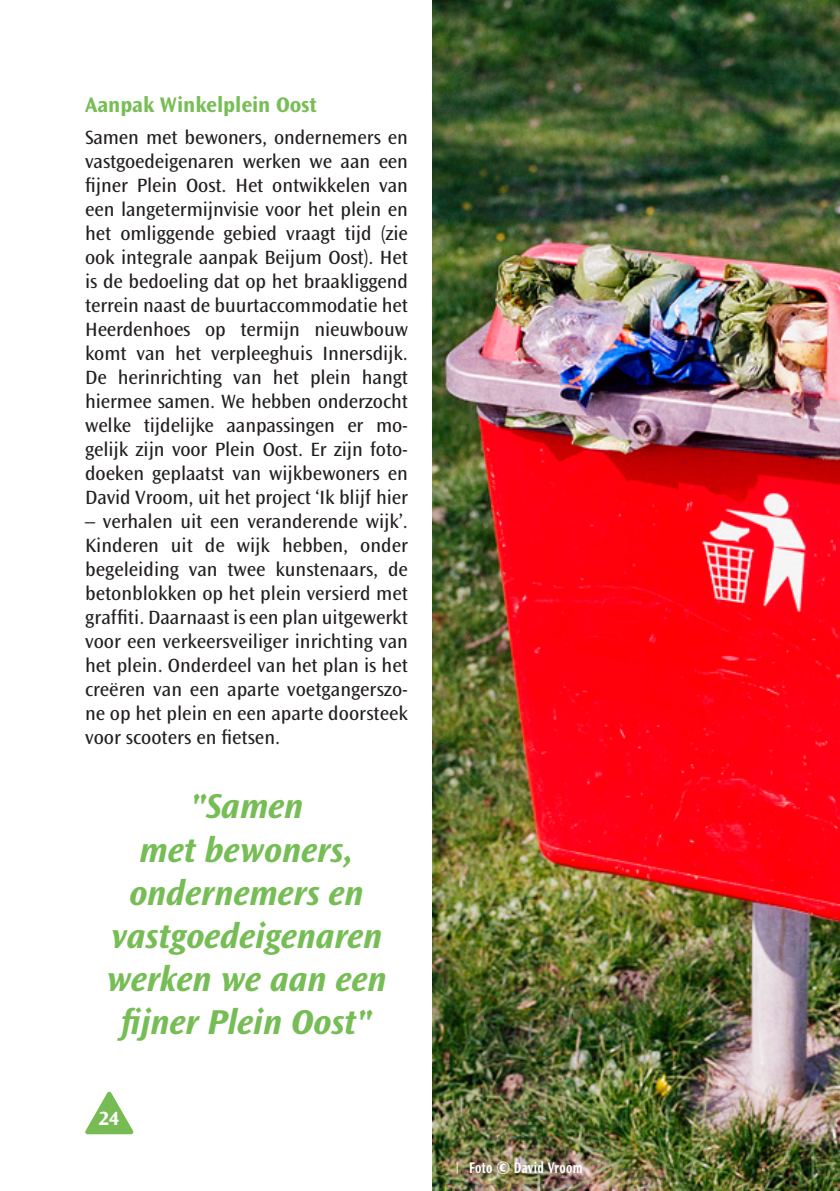
<style>
.page{position:relative;width:840px;height:1191px;background:#fff}
.page>*{position:absolute;margin:0;border:0;box-sizing:border-box;transform-origin:0 0}
.t1{font:italic 700 36px/43.2px "Ocean Sans Std";letter-spacing:-.005em;color:#76bd55;text-align:center}
.t2{font:700 22px "Ocean Sans Std";letter-spacing:-.005em;color:#78bd56}
.t3{font:20px/24px "Ocean Sans Std";color:#231f20;text-align:justify}
.K7____Openingskop{font:700 20px "Ocean Sans Std";color:#fff}
.t4{font:700 16px "Ocean Sans Std";letter-spacing:.025em;color:#fff;scale:.75 1}
.s1{font-size:12px}
</style>
<div class="page">
<svg style="left:85px;top:1091px;width:48px;height:43px"></svg>
<img style="left:432px;top:0;width:407px;height:1191px">
<p class="t2" style="left:85px;top:92px;width:233px">Aanpak Winkelplein Oost</p>
<p class="t3" style="left:85px;top:126px;width:324px">Samen met bewoners, ondernemers en vastgoedeigenaren werken we aan een fijner Plein Oost. Het ontwikkelen van een langetermijnvisie voor het plein en het omliggende gebied vraagt tijd (zie ook integrale aanpak Beijum Oost). Het is de bedoeling dat op het braakliggend terrein naast de buurtaccommodatie het Heerdenhoes op termijn nieuwbouw komt van het verpleeghuis Innersdijk.<br>De herinrichting van het plein hangt hiermee samen. We hebben onderzocht welke tijdelijke aanpassingen er mo&shy;gelijk zijn voor Plein Oost. Er zijn foto&shy;doeken geplaatst van wijkbewoners en David Vroom, uit het project ‘Ik blijf hier</p>
<p class="t3" style="left:85px;top:510px;width:324px">– verhalen uit een veranderende wijk’.<br>Kinderen uit de wijk hebben, onder begeleiding van twee kunstenaars, de betonblokken op het plein versierd met graffiti. Daarnaast is een plan uitgewerkt voor een verkeersveiliger inrichting van het plein. Onderdeel van het plan is het creëren van een aparte voetgangerszo&shy;ne op het plein en een aparte doorsteek voor scooters en fietsen.</p>
<p class="t1" style="left:106px;top:785px;width:281px">"Samen<br>met bewoners, ondernemers en vastgoedeigenaren werken we aan een fijner Plein Oost"</p>
<p class="K7____Openingskop" style="left:99px;top:1106px;width:22px">24</p>
<p class="t4" style="left:454px;top:1158px;width:172px"><span class="s1">|</span> Foto © David Vroom</p>
</div>
